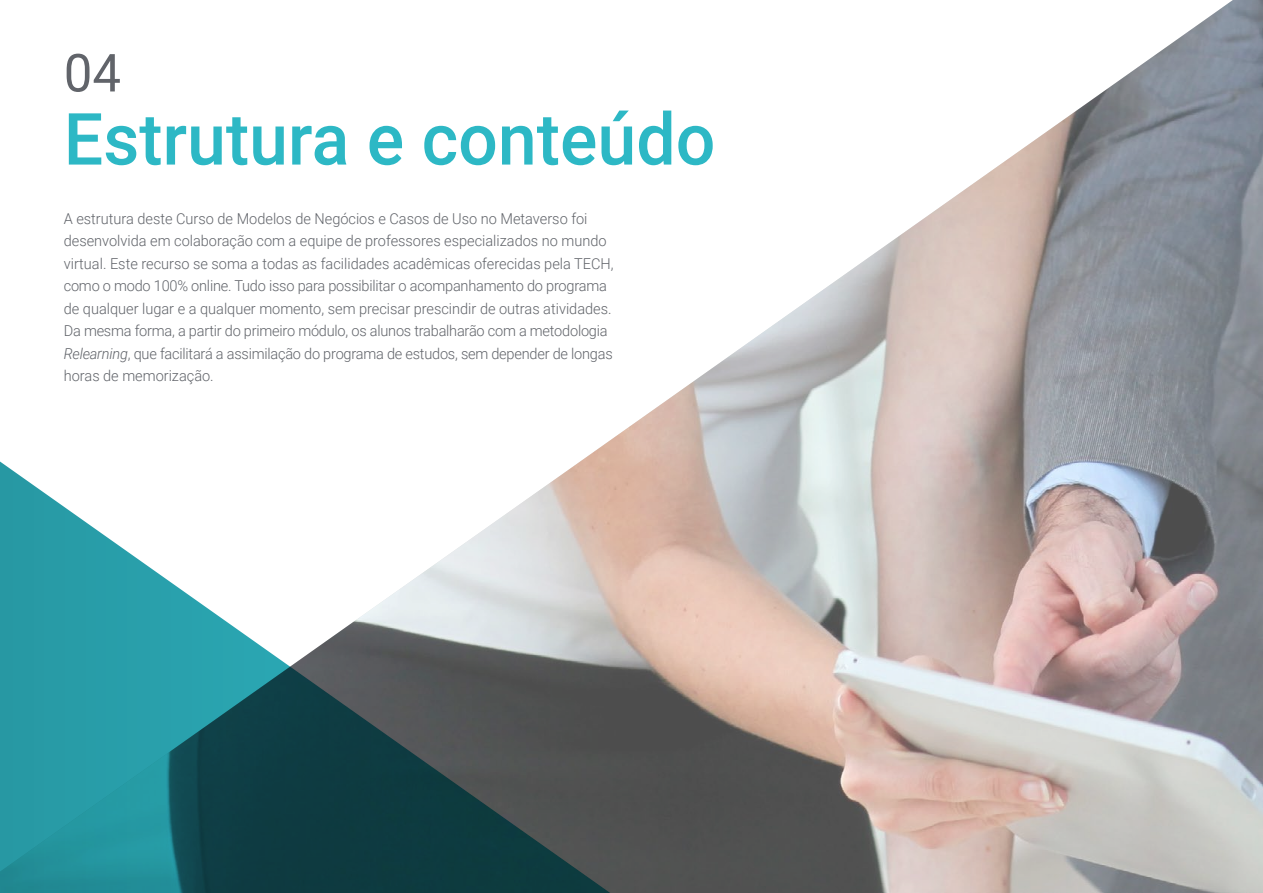
<style>
.page{position:relative;width:1263px;height:893px;background:#fff}
.page>*{position:absolute;margin:0;border:0;box-sizing:border-box;transform-origin:0 0}
.t1{font:500 72px "Roboto";color:#2db8c5}
.t2{font:52.5px "Roboto";color:#61646a}
.t3{font:300 15px/22.5px "Roboto";color:#61646a}
.s1{font-style:italic}
</style>
<div class="page">
<img style="left:602px;top:0;width:661px;height:893px">
<svg style="left:0;top:446px;width:640px;height:447px"></svg>
<h2 class="t2" style="left:64px;top:36px;width:59px">04</h2>
<h1 class="t1" style="left:64px;top:89px;width:653px">Estrutura e conteúdo</h1>
<p class="t3" style="left:64px;top:207px;width:551px">A estrutura deste Curso de Modelos de Negócios e Casos de Uso no Metaverso foi desenvolvida em colaboração com a equipe de professores especializados no mundo virtual. Este recurso se soma a todas as facilidades acadêmicas oferecidas pela TECH, como o modo 100% online. Tudo isso para possibilitar o acompanhamento do programa de qualquer lugar e a qualquer momento, sem precisar prescindir de outras atividades.<br>Da mesma forma, a partir do primeiro módulo, os alunos trabalharão com a metodologia <span class="s1">Relearning</span>, que facilitará a assimilação do programa de estudos, sem depender de longas horas de memorização.</p>
</div>
